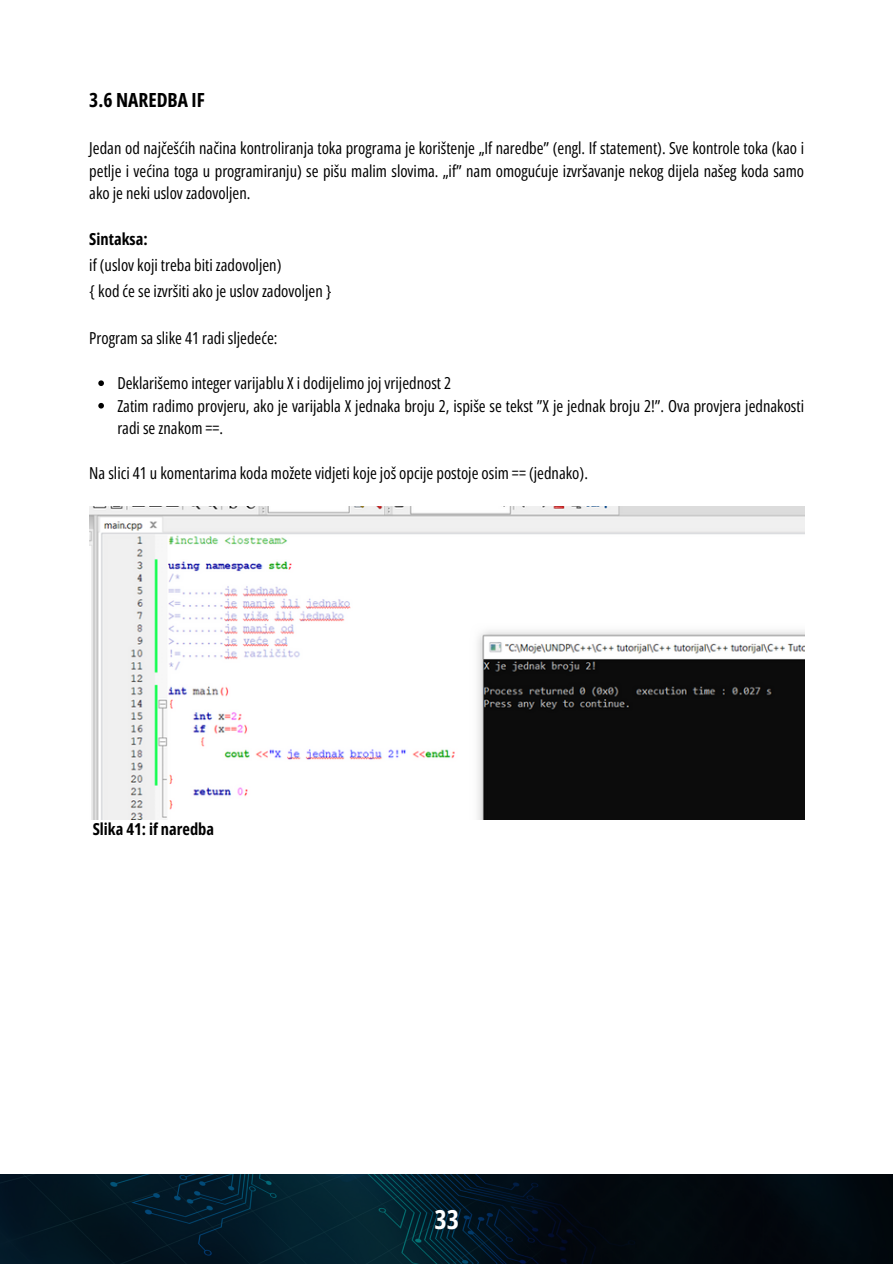
<style>
.page{position:relative;width:893px;height:1264px;background:#fff}
.page>*{position:absolute;margin:0;border:0;box-sizing:border-box;transform-origin:0 0}
.t1{font:700 26.1px "Open Sans Condensed";color:#fff}
.t2{font:700 19.5px "Open Sans Condensed";color:#000}
.t3{font:16.5px/22.5px "Open Sans Condensed";color:#000;text-align:justify}
.t4{font:700 16.5px "Open Sans Condensed";color:#000}
</style>
<div class="page">
<svg style="left:0;top:1174px;width:892px;height:89px;background:#02151f"></svg>
<img style="left:89px;top:506px;width:715px;height:313px">
<svg style="left:98px;top:380px;width:6px;height:6px"></svg>
<svg style="left:98px;top:403px;width:6px;height:5px"></svg>
<p class="t2" style="left:89px;top:86px;width:117px">3.6 NAREDBA IF</p>
<p class="t3" style="left:89px;top:136px;width:716px">Jedan od najčešćih načina kontroliranja toka programa je korištenje „If naredbe” (engl. If statement). Sve kontrole toka (kao i petlje i većina toga u programiranju) se pišu malim slovima. „if” nam omogućuje izvršavanje nekog dijela našeg koda samo ako je neki uslov zadovoljen.</p>
<p class="t4" style="left:89px;top:228px;width:60px">Sintaksa:</p>
<p class="t3" style="left:89px;top:253px;width:193px">if (uslov koji treba biti zadovoljen)</p>
<p class="t3" style="left:89px;top:279px;width:244px">{ kod će se izvršiti ako je uslov zadovoljen }</p>
<p class="t3" style="left:89px;top:327px;width:190px">Program sa slike 41 radi sljedeće:</p>
<p class="t3" style="left:117px;top:372px;width:335px">Deklarišemo integer varijablu X i dodijelimo joj vrijednost 2</p>
<p class="t3" style="left:117px;top:394px;width:688px">Zatim radimo provjeru, ako je varijabla X jednaka broju 2, ispiše se tekst ”X je jednak broju 2!”. Ova provjera jednakosti radi se znakom ==.</p>
<p class="t3" style="left:89px;top:462px;width:500px">Na slici 41 u komentarima koda možete vidjeti koje još opcije postoje osim == (jednako).</p>
<p class="t4" style="left:93px;top:817px;width:123px">Slika 41: if naredba</p>
<p class="t1" style="left:434px;top:1200px;width:26px">33</p>
</div>
